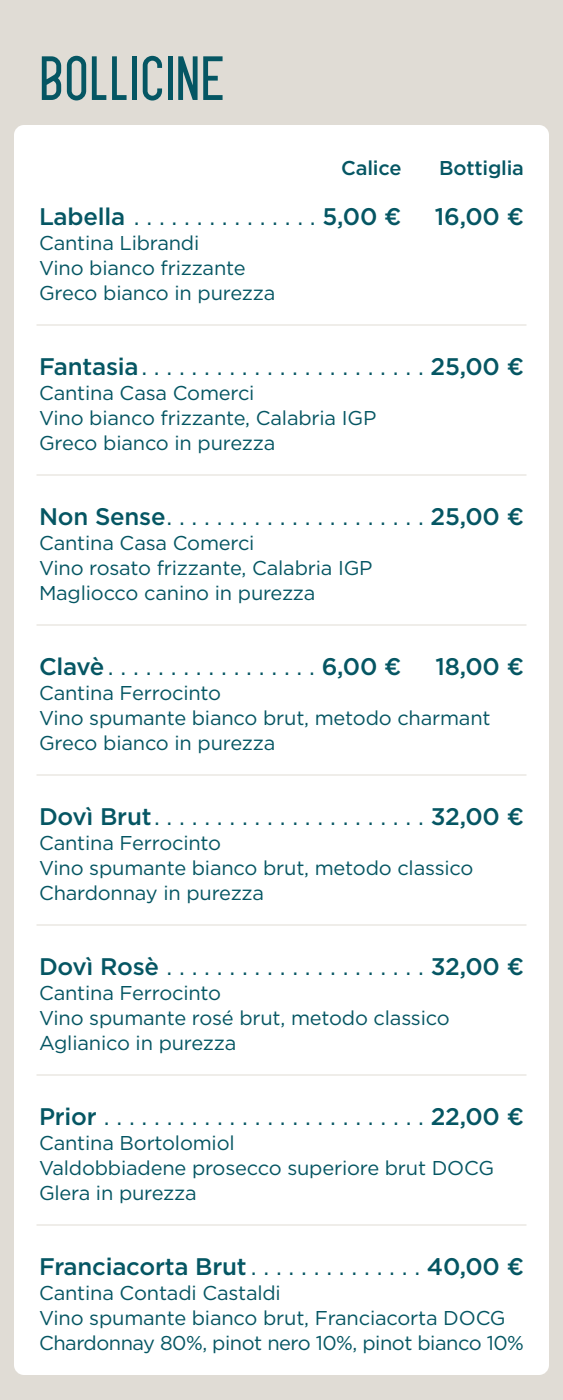
<style>
.page{position:relative;width:563px;height:1400px;background:#e0dcd5}
.page>*{position:absolute;margin:0;border:0;box-sizing:border-box;transform-origin:0 0}
.t1{font:500 62.5px "Alpha";color:#055663}
.t2{font:24px "Gotham";color:#055663}
.t3{font:500 24px "Gotham";letter-spacing:-.01em;color:#055663}
.t4{font:20px/25px "Gotham";letter-spacing:-.01em;color:#055663}
.t5{font:500 20px "Gotham";letter-spacing:-.01em;color:#055663}
.s1{font-weight:500}
.s2{font-weight:400}
</style>
<div class="page">
<div style="left:14px;top:125px;width:535px;height:1250px;background:#fff;border-radius:10px"></div>
<hr style="left:36px;top:324px;width:490px;height:2px;background:#e0dcd5">
<hr style="left:36px;top:474px;width:490px;height:2px;background:#e0dcd5">
<hr style="left:36px;top:624px;width:490px;height:2px;background:#e0dcd5">
<hr style="left:36px;top:774px;width:490px;height:2px;background:#e0dcd5">
<hr style="left:36px;top:924px;width:490px;height:2px;background:#e0dcd5">
<hr style="left:36px;top:1074px;width:490px;height:2px;background:#e0dcd5">
<hr style="left:36px;top:1224px;width:490px;height:2px;background:#e0dcd5">
<h1 class="t1" style="left:39px;top:39px;width:188px">BOLLICINE</h1>
<p class="t5" style="left:341px;top:155px;width:62px">Calice</p>
<p class="t5" style="left:439px;top:155px;width:86px">Bottiglia</p>
<p class="t2" style="left:39px;top:201px;width:364px"><span class="s1">Labella</span> . . . . . . . . . . . . . . . <span class="s1">5,00 €</span></p>
<p class="t4" style="left:39px;top:230px;width:238px">Cantina Librandi<br>Vino bianco frizzante<br>Greco bianco in purezza</p>
<p class="t3" style="left:435px;top:201px;width:91px">16,00 €</p>
<p class="t2" style="left:39px;top:351px;width:487px"><span class="s1">Fantasia</span>. . . . . . . . . . . . . . . . . . . . . . . <span class="s1">25,00 €</span></p>
<p class="t4" style="left:39px;top:380px;width:339px">Cantina Casa Comerci<br>Vino bianco frizzante, Calabria IGP<br>Greco bianco in purezza</p>
<p class="t2" style="left:39px;top:501px;width:487px"><span class="s1">Non Sense</span>. . . . . . . . . . . . . . . . . . . . . <span class="s1">25,00 €</span></p>
<p class="t4" style="left:39px;top:530px;width:335px">Cantina Casa Comerci<br>Vino rosato frizzante, Calabria IGP<br>Magliocco canino in purezza</p>
<p class="t2" style="left:39px;top:651px;width:364px"><span class="s1">Clavè</span>. . . . . . . . . . . . . . . . . <span class="s1">6,00 €</span></p>
<p class="t4" style="left:39px;top:680px;width:453px">Cantina Ferrocinto<br>Vino spumante bianco brut, metodo charmant<br>Greco bianco in purezza</p>
<p class="t3" style="left:436px;top:651px;width:90px">18,00 €</p>
<p class="t2" style="left:39px;top:801px;width:487px"><span class="s1">Dovì Brut</span>. . . . . . . . . . . . . . . . . . . . . . <span class="s1">32,00 €</span></p>
<p class="t4" style="left:39px;top:830px;width:436px">Cantina Ferrocinto<br>Vino spumante bianco brut, metodo classico<br>Chardonnay in purezza</p>
<p class="t2" style="left:39px;top:951px;width:487px"><span class="s1">Dovì Rosè</span> . . . . . . . . . . . . . . . . . . . . . <span class="s1">32,00 €</span></p>
<p class="t4" style="left:39px;top:980px;width:412px">Cantina Ferrocinto<br>Vino spumante rosé brut, metodo classico<br>Aglianico in purezza</p>
<p class="t2" style="left:39px;top:1101px;width:487px"><span class="s1">Prior</span> . . . . . . . . . . . . . . . . . . . . . . . . . . <span class="s1">22,00 €</span></p>
<p class="t4" style="left:39px;top:1130px;width:457px">Cantina Bortolomiol<br>Valdobbiadene prosecco superiore brut DOCG<br>Glera in purezza</p>
<p class="t3" style="left:39px;top:1251px;width:487px">Franciacorta Brut <span class="s2">. . . . . . . . . . . . . .</span> 40,00 €</p>
<p class="t4" style="left:39px;top:1280px;width:486px">Cantina Contadi Castaldi<br>Vino spumante bianco brut, Franciacorta DOCG<br>Chardonnay 80%, pinot nero 10%, pinot bianco 10%</p>
</div>
